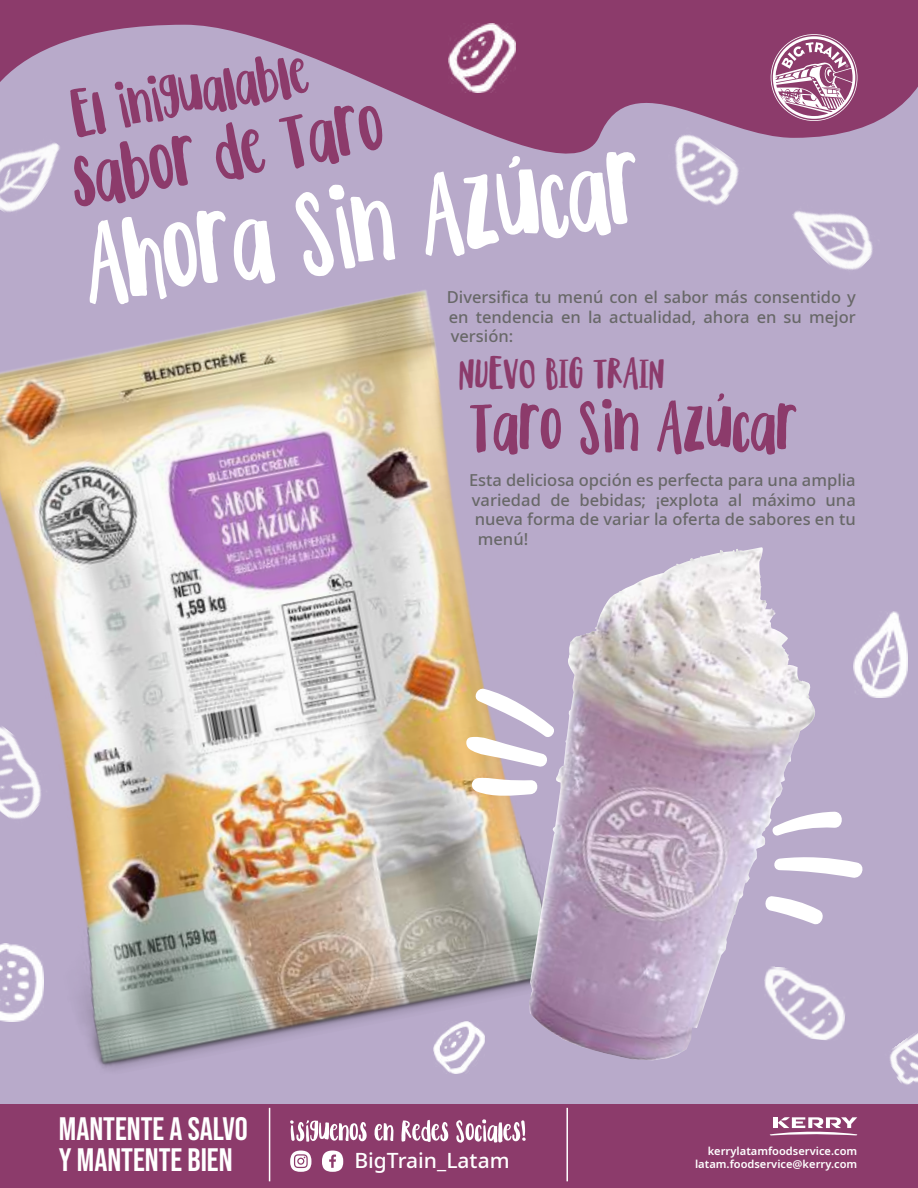
<style>
.page{position:relative;width:918px;height:1188px;background:#fff}
.page>*{position:absolute;margin:0;border:0;box-sizing:border-box;transform-origin:0 0}
.t1{font:104.85px "Quickfox";color:#fff}
.t2{font:72.6px "Quickfox";color:#8c3b6b}
.t3{font:66.15px "Quickfox";color:#8c3b6b}
.t4{font:57.9px "Quickfox";color:#8c3b6b}
.t5{font:39.75px "Quickfox";color:#8c3b6b}
.t6{font:32.55px/31px "Da Vinci Title";color:#fff}
.t7{font:500 21px "Noto Sans";color:#fff}
.t8{font:500 16.5px/19.5px "Noto Sans";color:#686868;text-align:justify}
.t9{font:600 11.1px/13.4px "Noto Sans";color:#fff;text-align:right}
</style>
<div class="page">
<div style="left:0;top:1px;width:918px;height:1187px;background:#b8aaca"></div>
<svg style="left:0;top:0;width:918px;height:154px;fill:#8c3b6b"></svg>
<div style="left:0;top:1105px;width:918px;height:83px;background:#8c3b6b"></div>
<svg style="left:770px;top:1129px;width:88px;height:7px"></svg>
<svg style="left:778px;top:1117px;width:79px;height:11px"></svg>
<hr style="left:773px;top:1117px;width:4px;height:11px;background:#fff">
<hr style="left:269px;top:1108px;width:1px;height:73px;background:#fff">
<hr style="left:566px;top:1108px;width:2px;height:73px;background:#fff">
<svg style="left:375px;top:1123px;width:19px;height:18px"></svg>
<svg style="left:401px;top:1120px;width:47px;height:22px"></svg>
<svg style="left:456px;top:1119px;width:70px;height:24px"></svg>
<svg style="left:290px;top:1120px;width:77px;height:22px"></svg>
<svg style="left:322px;top:1151px;width:21px;height:21px"></svg>
<svg style="left:290px;top:1151px;width:21px;height:21px"></svg>
<svg style="left:771px;top:34px;width:87px;height:87px;background:#b27c9c"></svg>
<img style="left:0;top:290px;width:529px;height:780px">
<img style="left:656px;top:126px;width:92px;height:79px">
<img style="left:889px;top:1033px;width:29px;height:52px">
<img style="left:0;top:943px;width:43px;height:78px">
<img style="left:764px;top:966px;width:81px;height:74px">
<img style="left:0;top:724px;width:64px;height:104px">
<img style="left:854px;top:611px;width:53px;height:87px">
<img style="left:792px;top:210px;width:81px;height:60px">
<img style="left:0;top:121px;width:69px;height:91px">
<img style="left:448px;top:23px;width:67px;height:69px">
<img style="left:434px;top:1021px;width:50px;height:53px">
<img style="left:529px;top:548px;width:227px;height:512px">
<svg style="left:770px;top:811px;width:72px;height:25px"></svg>
<svg style="left:774px;top:857px;width:89px;height:21px"></svg>
<svg style="left:765px;top:896px;width:58px;height:29px"></svg>
<svg style="left:465px;top:687px;width:93px;height:81px"></svg>
<svg style="left:469px;top:777px;width:71px;height:21px"></svg>
<h3 class="t4" style="left:65px;top:74px;width:241px;rotate:-10deg">El inigualable</h3>
<h2 class="t2" style="left:63px;top:130px;width:317px;rotate:-10deg">sabor de Taro</h2>
<h1 class="t1" style="left:73px;top:191px;width:564px;rotate:-8deg">Ahora Sin Azucar</h1>
<p class="t8" style="left:447px;top:288px;width:410px">Diversifica tu menú con el sabor más consentido y en tendencia en la actualidad, ahora en su mejor versión:</p>
<h3 class="t5" style="left:459px;top:345px;width:207px">NUEVO BIG TRAIN</h3>
<h3 class="t3" style="left:469px;top:380px;width:329px">Taro Sin Azucar</h3>
<p class="t8" style="left:469px;top:471px;width:388px">Esta deliciosa opción es perfecta para una amplia</p>
<p class="t8" style="left:472px;top:491px;width:385px">variedad de bebidas; ¡explota al máximo una</p>
<p class="t8" style="left:475px;top:510px;width:383px">nueva forma de variar la oferta de sabores en tu</p>
<p class="t8" style="left:478px;top:530px;width:52px">menú!</p>
<h3 class="t6" style="left:59px;top:1113px;width:190px">MANTENTE A SALVO<br>Y MANTENTE BIEN</h3>
<p class="t7" style="left:354px;top:1146px;width:157px">BigTrain_Latam</p>
<p class="t9" style="left:695px;top:1144px;width:164px">kerrylatamfoodservice.com latam.foodservice@kerry.com</p>
</div>
